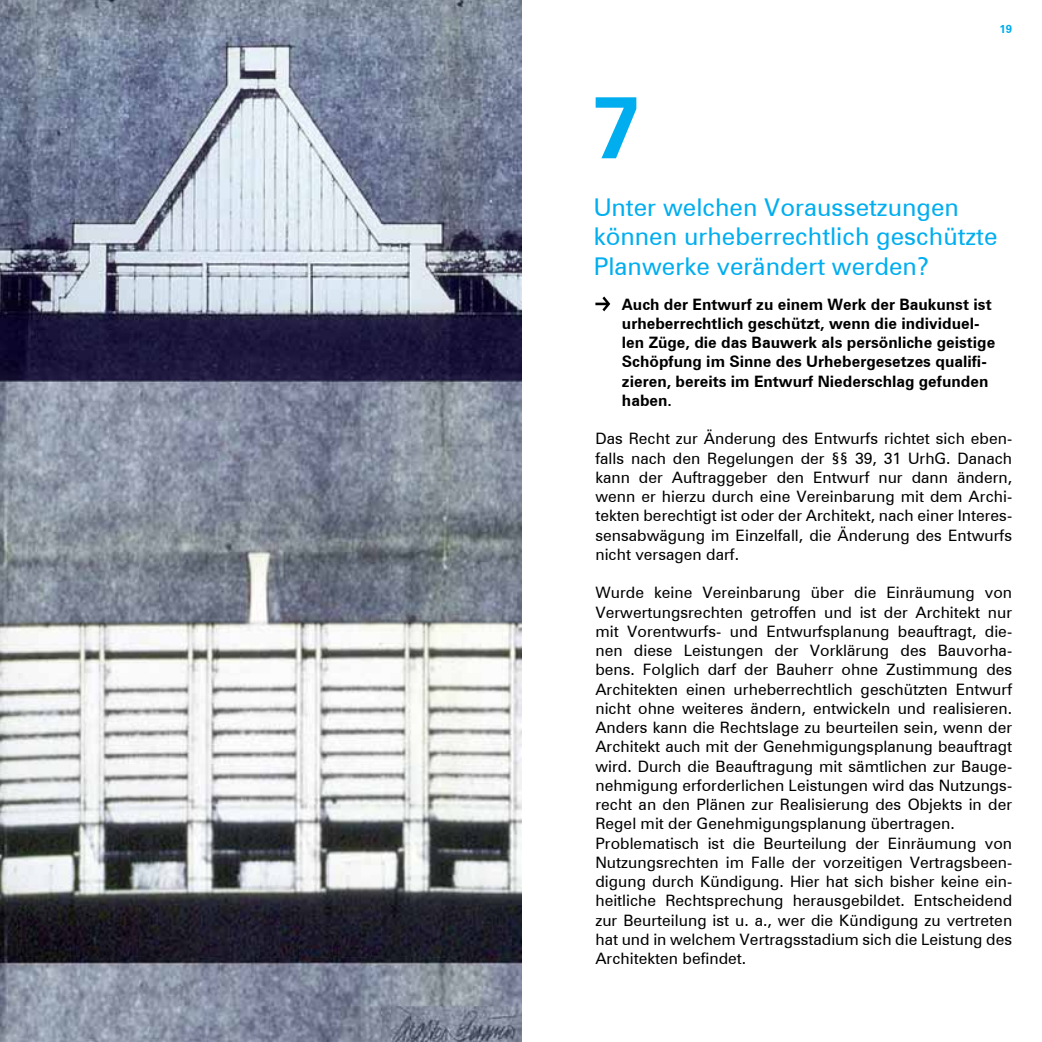
<style>
.page{position:relative;width:1042px;height:1042px;background:#fff}
.page>*{position:absolute;margin:0;border:0;box-sizing:border-box;transform-origin:0 0}
.t1{font:700 87.5px "Zurich BT";color:#00aeef}
.t2{font:24.5px/29.4px "Zurich BT";color:#00aeef}
.t3{font:15.75px/19.2px "Zurich BT";color:#000;text-align:justify}
.t4{font:700 15.75px/19.2px "Zurich BT";color:#000}
.t5{font:700 11.38px "Zurich BT";color:#00aeef}
</style>
<div class="page">
<svg style="left:595px;top:296px;width:15px;height:15px"></svg>
<img style="left:0;top:0;width:521px;height:1042px">
<h1 class="t1" style="left:593px;top:74px;width:50px">7</h1>
<p class="t5" style="left:999px;top:22px;width:14px">19</p>
<h2 class="t2" style="left:594px;top:192px;width:405px">Unter welchen Voraussetzungen können urheberrechtlich geschützte<br>Planwerke verändert werden?</h2>
<p class="t4" style="left:622px;top:294px;width:375px">Auch der Entwurf zu einem Werk der Baukunst ist urheberrechtlich geschützt, wenn die individuel&shy;len Züge, die das Bauwerk als persönliche geistige Schöpfung im Sinne des Urhebergesetzes qualifi&shy;zieren, bereits im Entwurf Niederschlag gefunden haben.</p>
<p class="t3" style="left:595px;top:429px;width:418px">Das Recht zur Änderung des Entwurfs richtet sich eben&shy;falls nach den Regelungen der §§ 39, 31 UrhG. Danach kann der Auftraggeber den Entwurf nur dann ändern, wenn er hierzu durch eine Vereinbarung mit dem Archi&shy;tekten berechtigt ist oder der Architekt, nach einer Interes&shy;sensabwägung im Einzelfall, die Änderung des Entwurfs nicht versagen darf.</p>
<p class="t3" style="left:595px;top:583px;width:418px;text-align:left">Wurde keine Vereinbarung über die Einräumung von Verwertungsrechten getroffen und ist der Architekt nur mit Vorentwurfs- und Entwurfsplanung beauftragt, die&shy;nen diese Leistungen der Vorklärung des Bauvorha&shy;bens. Folglich darf der Bauherr ohne Zustimmung des Architekten einen urheberrechtlich geschützten Entwurf nicht ohne weiteres ändern, entwickeln und realisieren.<br>Anders kann die Rechtslage zu beurteilen sein, wenn der Architekt auch mit der Genehmigungsplanung beauftragt wird. Durch die Beauftragung mit sämtlichen zur Bauge&shy;nehmigung erforderlichen Leistungen wird das Nutzungs&shy;recht an den Plänen zur Realisierung des Objekts in der Regel mit der Genehmigungsplanung übertragen.<br>Problematisch ist die Beurteilung der Einräumung von Nutzungsrechten im Falle der vorzeitigen Vertragsbeen&shy;digung durch Kündigung. Hier hat sich bisher keine ein&shy;heitliche Rechtsprechung herausgebildet. Entscheidend zur Beurteilung ist u. a., wer die Kündigung zu vertreten hat und in welchem Vertragsstadium sich die Leistung des Architekten befindet.</p>
</div>
